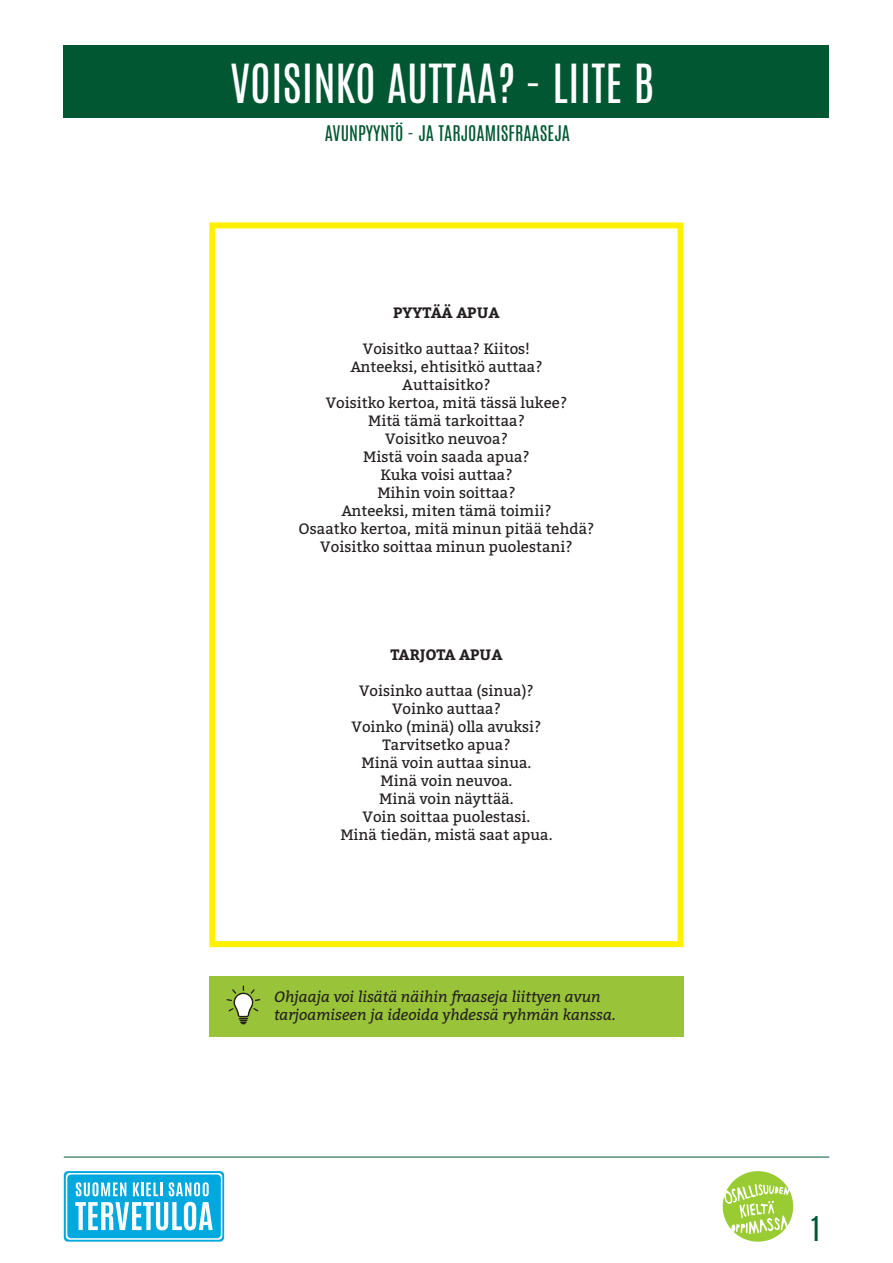
<style>
.page{position:relative;width:893px;height:1263px;background:#fff}
.page>*{position:absolute;margin:0;border:0;box-sizing:border-box;transform-origin:0 0}
.Nega_otsikko_ISO{font:45px "Antonio";color:#fff}
.t1{font:28.5px "Antonio";color:#015732}
.t2{font:18px "Antonio";color:#015732}
.t3{font:15px "Bitter";color:#231f20}
.t4{font:italic 15px/18px "Bitter";color:#231f20}
.t5{font:700 15px "Bitter";color:#231f20}
</style>
<div class="page">
<svg style="left:64px;top:1171px;width:160px;height:70px"></svg>
<svg style="left:66px;top:1173px;width:156px;height:67px"></svg>
<hr style="left:64px;top:1157px;width:765px;height:1px;background:#015732">
<svg style="left:723px;top:1171px;width:70px;height:70px"></svg>
<div style="left:64px;top:45px;width:765px;height:72px;background:#015732"></div>
<div style="left:209px;top:222px;width:475px;height:725px;border:6px solid #fff101"></div>
<div style="left:209px;top:976px;width:475px;height:60px;background:#99c339"></div>
<svg style="left:227px;top:985px;width:33px;height:39px"></svg>
<p class="Nega_otsikko_ISO" style="left:230px;top:51px;width:426px">VOISINKO AUTTAA? - LIITE B</p>
<p class="t2" style="left:325px;top:120px;width:247px">AVUNPYYNTÖ - JA TARJOAMISFRAASEJA</p>
<p class="t5" style="left:393px;top:301px;width:108px">PYYTÄÄ APUA</p>
<p class="t3" style="left:363px;top:338px;width:169px">Voisitko auttaa? Kiitos!</p>
<p class="t3" style="left:350px;top:356px;width:194px">Anteeksi, ehtisitkö auttaa?</p>
<p class="t3" style="left:402px;top:374px;width:90px">Auttaisitko?</p>
<p class="t3" style="left:326px;top:392px;width:243px">Voisitko kertoa, mitä tässä lukee?</p>
<p class="t3" style="left:368px;top:410px;width:158px">Mitä tämä tarkoittaa?</p>
<p class="t3" style="left:385px;top:428px;width:124px">Voisitko neuvoa?</p>
<p class="t3" style="left:363px;top:446px;width:168px">Mistä voin saada apua?</p>
<p class="t3" style="left:380px;top:464px;width:134px">Kuka voisi auttaa?</p>
<p class="t3" style="left:377px;top:482px;width:140px">Mihin voin soittaa?</p>
<p class="t3" style="left:341px;top:500px;width:212px">Anteeksi, miten tämä toimii?</p>
<p class="t3" style="left:299px;top:518px;width:297px">Osaatko kertoa, mitä minun pitää tehdä?</p>
<p class="t3" style="left:320px;top:536px;width:254px">Voisitko soittaa minun puolestani?</p>
<p class="t5" style="left:390px;top:643px;width:114px">TARJOTA APUA</p>
<p class="t3" style="left:359px;top:680px;width:176px">Voisinko auttaa (sinua)?</p>
<p class="t3" style="left:392px;top:698px;width:110px">Voinko auttaa?</p>
<p class="t3" style="left:351px;top:716px;width:191px">Voinko (minä) olla avuksi?</p>
<p class="t3" style="left:382px;top:734px;width:130px">Tarvitsetko apua?</p>
<p class="t3" style="left:361px;top:752px;width:171px">Minä voin auttaa sinua.</p>
<p class="t3" style="left:380px;top:770px;width:134px">Minä voin neuvoa.</p>
<p class="t3" style="left:379px;top:788px;width:136px">Minä voin näyttää.</p>
<p class="t3" style="left:362px;top:806px;width:169px">Voin soittaa puolestasi.</p>
<p class="t3" style="left:340px;top:824px;width:214px">Minä tiedän, mistä saat apua.</p>
<p class="t4" style="left:274px;top:988px;width:343px">Ohjaaja voi lisätä näihin fraaseja liittyen avun tarjoamiseen ja ideoida yhdessä ryhmän kanssa.</p>
<h2 class="t1" style="left:811px;top:1208px;width:10px">1</h2>
</div>
